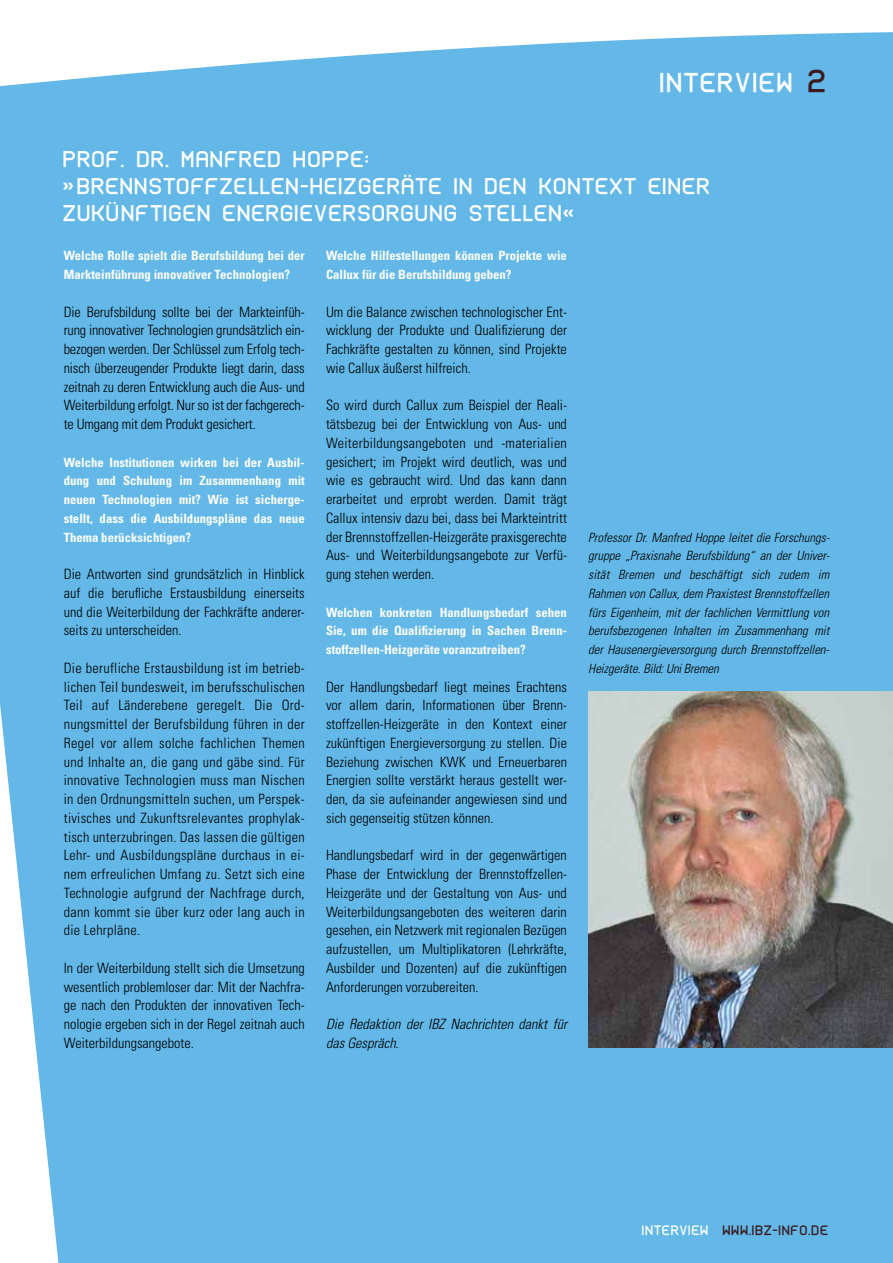
<style>
.page{position:relative;width:893px;height:1263px;background:#fff}
.page>*{position:absolute;margin:0;border:0;box-sizing:border-box;transform-origin:0 0}
.t1{font:27px "IBZ Font";color:#fff}
.t2{font:22.5px/27px "IBZ Font";letter-spacing:-.01em;color:#fff}
.t3{font:300 condensed 14.25px/18.8px "Univers";color:#000;text-align:justify}
.t4{font:italic 300 condensed 14.25px/18.8px "Univers";color:#000}
.t5{font:13.5px "IBZ Font";color:#fff}
.t6{font:13.5px "IBZ Font";color:#3b1b20}
.t7{font:700 condensed 12.75px/18.8px "Univers";color:#fff}
.t8{font:italic 300 condensed 12.75px/18.8px "Univers";color:#000;text-align:justify}
.s1{font-size:31.5px;color:#3b1b20}
.s2{color:#3b1b20}
</style>
<div class="page">
<div style="left:0;top:32px;width:893px;height:1231px;background:#63b8e8"></div>
<img style="left:588px;top:692px;width:305px;height:356px">
<h1 class="t1" style="left:661px;top:66px;width:170px">INTERVIEW <span class="s1">2</span></h1>
<h2 class="t2" style="left:64px;top:146px;width:650px">PROF. DR. MANFRED HOPPE: »BRENNSTOFFZELLEN-HEIZGERÄTE IN DEN KONTEXT EINER<br>ZUKÜNFTIGEN ENERGIEVERSORGUNG STELLEN«</h2>
<p class="t7" style="left:64px;top:246px;width:242px">Welche Rolle spielt die Berufsbildung bei der<br>Markteinführung innovativer Technologien?</p>
<p class="t3" style="left:64px;top:302px;width:242px">Die Berufsbildung sollte bei der Markteinfüh&shy;rung innovativer Technologien grundsätzlich ein&shy;bezogen werden. Der Schlüssel zum Erfolg tech&shy;nisch überzeugender Produkte liegt darin, dass zeitnah zu deren Entwicklung auch die Aus- und Weiterbildung erfolgt. Nur so ist der fachgerech&shy;te Umgang mit dem Produkt gesichert.</p>
<p class="t7" style="left:64px;top:452px;width:242px;text-align:justify">Welche Institutionen wirken bei der Ausbil&shy;dung und Schulung im Zusammenhang mit neuen Technologien mit? Wie ist sicherge&shy;stellt, dass die Ausbildungspläne das neue Thema berücksichtigen?</p>
<p class="t3" style="left:64px;top:564px;width:242px">Die Antworten sind grundsätzlich in Hinblick auf die berufliche Erstausbildung einerseits und die Weiterbildung der Fachkräfte anderer&shy;seits zu unterscheiden.</p>
<p class="t3" style="left:64px;top:658px;width:242px">Die berufliche Erstausbildung ist im betrieb&shy;lichen Teil bundesweit, im berufsschulischen Teil auf Länderebene geregelt. Die Ord&shy;nungsmittel der Berufsbildung führen in der Regel vor allem solche fachlichen Themen und Inhalte an, die gang und gäbe sind. Für innovative Technologien muss man Nischen in den Ordnungsmitteln suchen, um Perspek&shy;tivisches und Zukunftsrelevantes prophylak&shy;tisch unterzubringen. Das lassen die gültigen Lehr- und Ausbildungspläne durchaus in ei&shy;nem erfreulichen Umfang zu. Setzt sich eine Technologie aufgrund der Nachfrage durch, dann kommt sie über kurz oder lang auch in die Lehrpläne.</p>
<p class="t3" style="left:64px;top:958px;width:242px">In der Weiterbildung stellt sich die Umsetzung wesentlich problemloser dar: Mit der Nachfra&shy;ge nach den Produkten der innovativen Tech&shy;nologie ergeben sich in der Regel zeitnah auch Weiterbildungsangebote.</p>
<p class="t7" style="left:326px;top:246px;width:242px">Welche Hilfestellungen können Projekte wie<br>Callux für die Berufsbildung geben?</p>
<p class="t3" style="left:326px;top:302px;width:242px">Um die Balance zwischen technologischer Ent&shy;wicklung der Produkte und Qualifizierung der Fachkräfte gestalten zu können, sind Projekte wie Callux äußerst hilfreich.</p>
<p class="t3" style="left:326px;top:396px;width:242px">So wird durch Callux zum Beispiel der Reali&shy;tätsbezug bei der Entwicklung von Aus- und Weiterbildungsangeboten und -materialien gesichert; im Projekt wird deutlich, was und wie es gebraucht wird. Und das kann dann erarbeitet und erprobt werden. Damit trägt Callux intensiv dazu bei, dass bei Markteintritt der Brennstoffzellen-Heizgeräte praxisgerechte Aus- und Weiterbildungsangebote zur Verfü&shy;gung stehen werden.</p>
<p class="t7" style="left:326px;top:602px;width:242px;text-align:justify">Welchen konkreten Handlungsbedarf sehen Sie, um die Qualifizierung in Sachen Brenn&shy;stoffzellen-Heizgeräte voranzutreiben?</p>
<p class="t3" style="left:326px;top:677px;width:242px">Der Handlungsbedarf liegt meines Erachtens vor allem darin, Informationen über Brenn&shy;stoffzellen-Heizgeräte in den Kontext einer zukünftigen Energieversorgung zu stellen. Die Beziehung zwischen KWK und Erneuerbaren Energien sollte verstärkt heraus gestellt wer&shy;den, da sie aufeinander angewiesen sind und sich gegenseitig stützen können.</p>
<p class="t3" style="left:326px;top:846px;width:242px">Handlungsbedarf wird in der gegenwärtigen Phase der Entwicklung der Brennstoffzellen-Heizgeräte und der Gestaltung von Aus- und Weiterbildungsangeboten des weiteren darin gesehen, ein Netzwerk mit regionalen Bezügen aufzustellen, um Multiplikatoren (Lehrkräfte, Ausbilder und Dozenten) auf die zukünftigen Anforderungen vorzubereiten.</p>
<p class="t4" style="left:326px;top:1014px;width:242px">Die Redaktion der IBZ Nachrichten dankt für das Gespräch.</p>
<p class="t8" style="left:588px;top:527px;width:243px">Professor Dr. Manfred Hoppe leitet die Forschungs&shy;gruppe „Praxisnahe Berufsbildung“ an der Univer&shy;sität Bremen und beschäftigt sich zudem im Rahmen von Callux, dem Praxistest Brennstoffzellen fürs Eigenheim, mit der fachlichen Vermittlung von berufsbezogenen Inhalten im Zusammenhang mit der Hausenergieversorgung durch Brennstoffzellen-Heizgeräte. Bild: Uni Bremen</p>
<p class="t5" style="left:642px;top:1223px;width:90px">INTERVIEW <span class="s2">WWW</span></p>
<p class="t6" style="left:749px;top:1223px;width:81px">.IBZ-INFO.DE</p>
</div>
